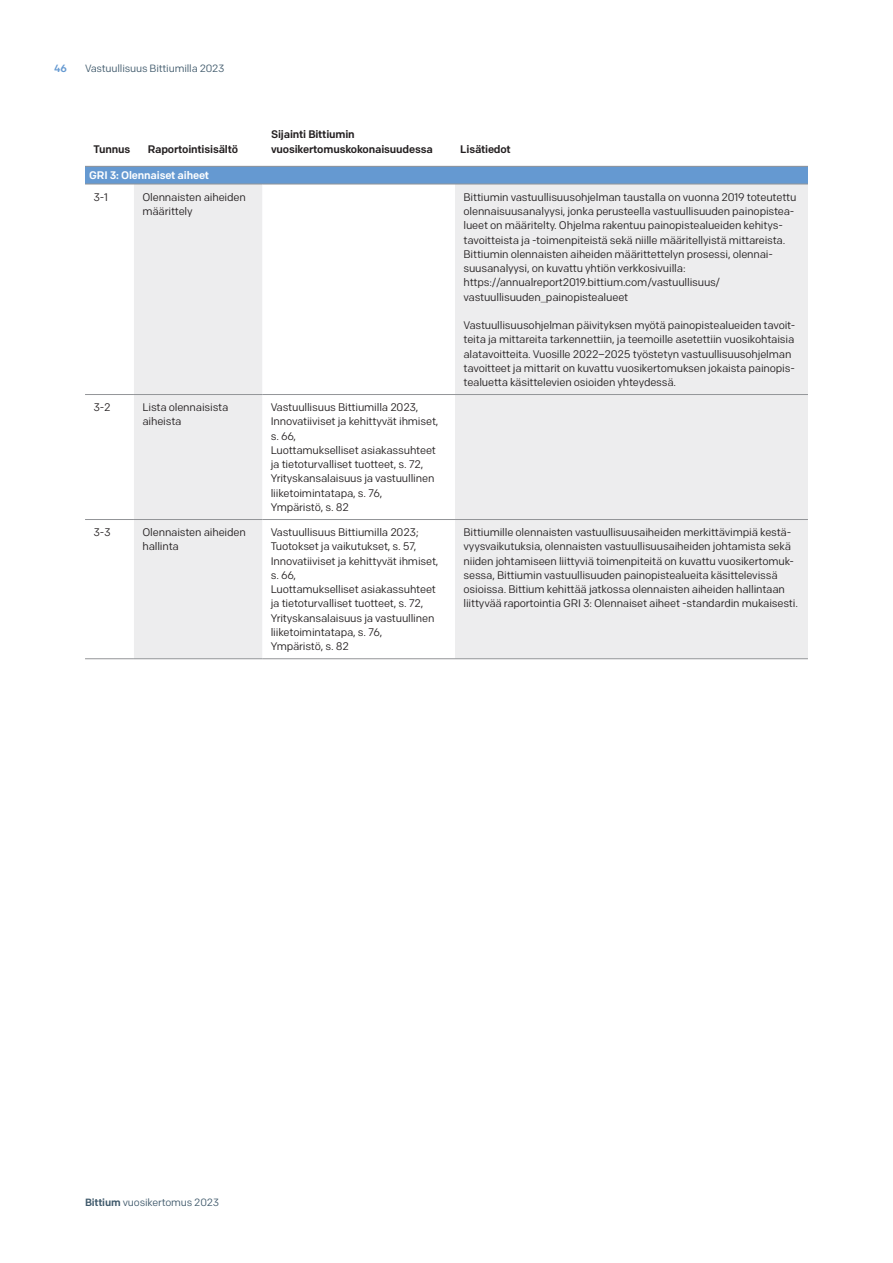
<style>
.page{position:relative;width:893px;height:1263px;background:#fff}
.page>*{position:absolute;margin:0;border:0;box-sizing:border-box;transform-origin:0 0}
.t1{font:10.95px/14.2px "Colfax";letter-spacing:-.015em;color:#231f20}
.t2{font:500 10.95px/15px "Colfax";letter-spacing:-.015em;color:#231f20}
.t3{font:500 10.95px "Colfax";letter-spacing:-.015em;color:#fff}
.t4{font:10.5px "Colfax";letter-spacing:-.015em;color:#3f596b}
.t5{font:500 10.5px "Colfax";color:#6599d1}
.s1{font-weight:500}
</style>
<div class="page">
<div style="left:85px;top:166px;width:723px;height:18px;background:#6599d1"></div>
<svg style="left:134px;top:185px;width:674px;height:473px;fill:#ededee"></svg>
<hr style="left:85px;top:166px;width:49px;height:1px;background:#939598">
<hr style="left:134px;top:166px;width:128px;height:1px;background:#939598">
<hr style="left:262px;top:166px;width:193px;height:1px;background:#939598">
<hr style="left:455px;top:166px;width:353px;height:1px;background:#939598">
<hr style="left:85px;top:658px;width:49px;height:1px;background:#939598">
<hr style="left:134px;top:658px;width:128px;height:1px;background:#939598">
<hr style="left:262px;top:658px;width:193px;height:1px;background:#939598">
<hr style="left:455px;top:658px;width:353px;height:1px;background:#939598">
<hr style="left:85px;top:184px;width:49px;height:1px;background:#939598">
<hr style="left:134px;top:184px;width:128px;height:1px;background:#939598">
<hr style="left:262px;top:184px;width:193px;height:1px;background:#939598">
<hr style="left:455px;top:184px;width:353px;height:1px;background:#939598">
<hr style="left:85px;top:394px;width:49px;height:1px;background:#939598">
<hr style="left:134px;top:394px;width:128px;height:1px;background:#939598">
<hr style="left:262px;top:394px;width:193px;height:1px;background:#939598">
<hr style="left:455px;top:394px;width:353px;height:1px;background:#939598">
<hr style="left:85px;top:519px;width:49px;height:1px;background:#939598">
<hr style="left:134px;top:519px;width:128px;height:1px;background:#939598">
<hr style="left:262px;top:519px;width:193px;height:1px;background:#939598">
<hr style="left:455px;top:519px;width:353px;height:1px;background:#939598">
<p class="t5" style="left:54px;top:62px;width:14px">46</p>
<p class="t4" style="left:85px;top:62px;width:141px">Vastuullisuus Bittiumilla 2023</p>
<p class="t2" style="left:94px;top:141px;width:38px">Tunnus</p>
<p class="t2" style="left:148px;top:141px;width:92px">Raportointisisältö</p>
<p class="t2" style="left:271px;top:126px;width:163px">Sijainti Bittiumin vuosikertomuskokonaisuudessa</p>
<p class="t2" style="left:460px;top:141px;width:52px">Lisätiedot</p>
<p class="t3" style="left:89px;top:168px;width:121px">GRI 3: Olennaiset aiheet</p>
<p class="t1" style="left:94px;top:190px;width:16px">3-1</p>
<p class="t1" style="left:142px;top:190px;width:105px">Olennaisten aiheiden määrittely</p>
<p class="t1" style="left:463px;top:190px;width:334px">Bittiumin vastuullisuusohjelman taustalla on vuonna 2019 toteutettu olennaisuusanalyysi, jonka perusteella vastuullisuuden painopistea&shy;lueet on määritelty. Ohjelma rakentuu painopistealueiden kehitys&shy;tavoitteista ja -toimenpiteistä sekä niille määritellyistä mittareista.<br>Bittiumin olennaisten aiheiden määrittettelyn prosessi, olennai&shy;suusanalyysi, on kuvattu yhtiön verkkosivuilla: https://annualreport2019.bittium.com/vastuullisuus/ vastuullisuuden_painopistealueet</p>
<p class="t1" style="left:463px;top:318px;width:333px">Vastuullisuusohjelman päivityksen myötä painopistealueiden tavoit&shy;teita ja mittareita tarkennettiin, ja teemoille asetettiin vuosikohtaisia alatavoitteita. Vuosille 2022–2025 työstetyn vastuullisuusohjelman tavoitteet ja mittarit on kuvattu vuosikertomuksen jokaista painopis&shy;tealuetta käsittelevien osioiden yhteydessä.</p>
<p class="t1" style="left:94px;top:400px;width:19px">3-2</p>
<p class="t1" style="left:142px;top:400px;width:87px">Lista olennaisista aiheista</p>
<p class="t1" style="left:271px;top:400px;width:169px">Vastuullisuus Bittiumilla 2023,<br>Innovatiiviset ja kehittyvät ihmiset, s. 66,<br>Luottamukselliset asiakassuhteet ja tietoturvalliset tuotteet, s. 72,<br>Yrityskansalaisuus ja vastuullinen liiketoimintatapa, s. 76,<br>Ympäristö, s. 82</p>
<p class="t1" style="left:94px;top:525px;width:19px">3-3</p>
<p class="t1" style="left:142px;top:525px;width:105px">Olennaisten aiheiden hallinta</p>
<p class="t1" style="left:271px;top:525px;width:169px">Vastuullisuus Bittiumilla 2023;<br>Tuotokset ja vaikutukset, s. 57,<br>Innovatiiviset ja kehittyvät ihmiset, s. 66,<br>Luottamukselliset asiakassuhteet ja tietoturvalliset tuotteet, s. 72,<br>Yrityskansalaisuus ja vastuullinen liiketoimintatapa, s. 76,<br>Ympäristö, s. 82</p>
<p class="t1" style="left:463px;top:525px;width:336px">Bittiumille olennaisten vastuullisuusaiheiden merkittävimpiä kestä&shy;vyysvaikutuksia, olennaisten vastuullisuusaiheiden johtamista sekä niiden johtamiseen liittyviä toimenpiteitä on kuvattu vuosikertomuk&shy;sessa, Bittiumin vastuullisuuden painopistealueita käsittelevissä osioissa. Bittium kehittää jatkossa olennaisten aiheiden hallintaan liittyvää raportointia GRI 3: Olennaiset aiheet -standardin mukaisesti.</p>
<p class="t4" style="left:85px;top:1196px;width:136px"><span class="s1">Bittium</span> vuosikertomus 2023</p>
</div>
